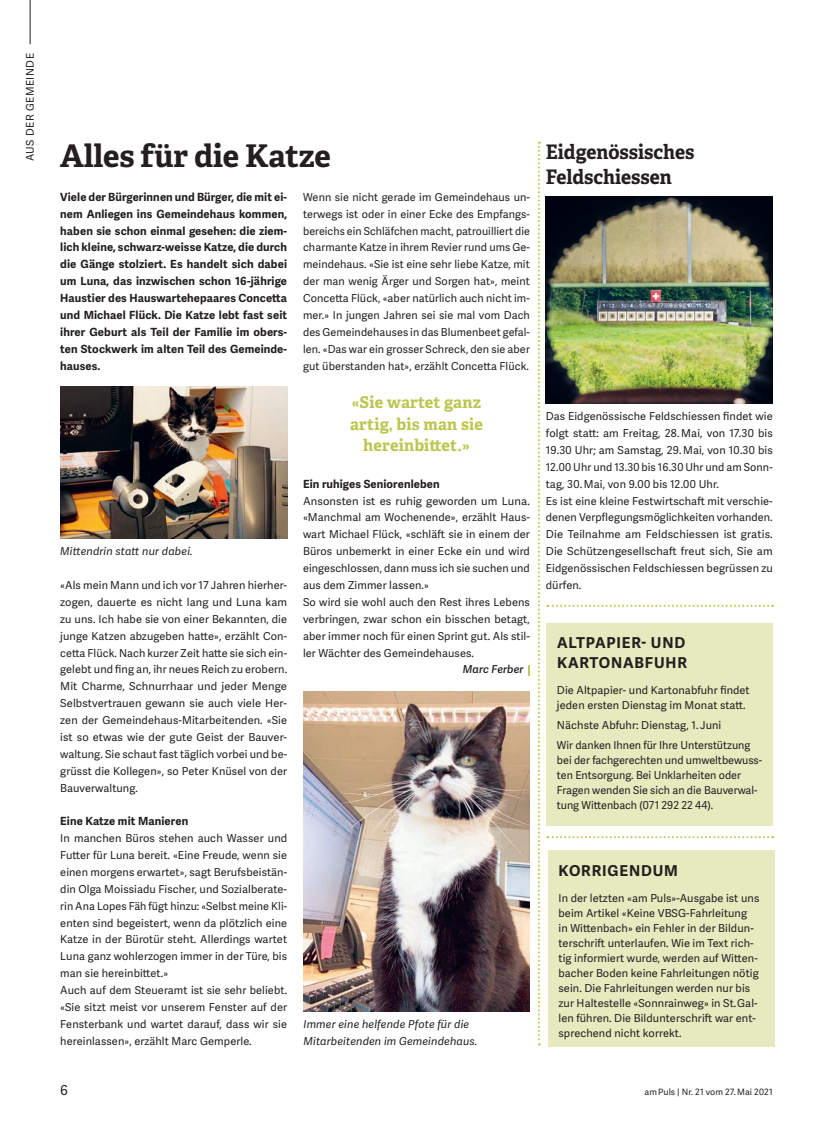
<style>
.page{position:relative;width:833px;height:1134px;background:#fff}
.page>*{position:absolute;margin:0;border:0;box-sizing:border-box;transform-origin:0 0}
.t1{font:700 31.25px "Adelle";letter-spacing:-.005em;color:#231f20}
.t2{font:700 20px/25px "Adelle";color:#231f20;scale:.96 1}
.t3{font:700 16.25px/21.2px "Adelle";letter-spacing:.01em;color:#bcc54e;text-align:center}
.t4{font:700 15px/20px "Adelle Sans";letter-spacing:.055em;color:#231f20}
.t5{font:13.75px "Adelle Sans";color:#231f20}
.t6{font:700 11.25px/16.9px "Adelle Sans";letter-spacing:.01em;color:#231f20;text-align:justify}
.t7{font:11px/16.9px "Adelle Sans";letter-spacing:.01em;color:#231f20}
.t8{font:italic 11px/16.9px "Adelle Sans";letter-spacing:.015em;color:#231f20}
.t9{font:italic 600 11px "Adelle Sans";letter-spacing:.005em;color:#231f20}
.t10{font:10.62px "Adelle Sans";letter-spacing:.05em;color:#231f20}
.t11{font:8.75px "Adelle Sans";letter-spacing:.01em;color:#231f20}
</style>
<div class="page">
<hr style="left:30px;top:0;width:1px;height:44px;background:#231f20">
<svg style="left:528px;top:665px;width:2px;height:11px"></svg>
<img style="left:60px;top:386px;width:227px;height:152px">
<img style="left:303px;top:691px;width:227px;height:321px">
<img style="left:546px;top:196px;width:226px;height:207px">
<div style="left:548px;top:850px;width:226px;height:197px;background:#e6eabe"></div>
<svg style="left:547px;top:605px;width:226px;height:2px"></svg>
<svg style="left:538px;top:142px;width:2px;height:903px"></svg>
<div style="left:546px;top:623px;width:227px;height:202px;background:#e6eabe"></div>
<svg style="left:547px;top:836px;width:226px;height:2px"></svg>
<p class="t10" style="left:24px;top:161px;width:110px;rotate:-90deg">AUS DER GEMEINDE</p>
<h1 class="t1" style="left:60px;top:136px;width:272px">Alles für die Katze</h1>
<p class="t6" style="left:60px;top:189px;width:228px">Viele der Bürgerinnen und Bürger, die mit ei&shy;nem Anliegen ins Gemeindehaus kommen, haben sie schon einmal gesehen: die ziem&shy;lich kleine, schwarz-weisse Katze, die durch die Gänge stolziert. Es handelt sich dabei um Luna, das inzwischen schon 16-jährige Haustier des Hauswartehepaares Concetta und Michael Flück. Die Katze lebt fast seit ihrer Geburt als Teil der Familie im obers&shy;ten Stockwerk im alten Teil des Gemeinde&shy;hauses.</p>
<p class="t7" style="left:303px;top:189px;width:228px;text-align:justify">Wenn sie nicht gerade im Gemeindehaus un&shy;terwegs ist oder in einer Ecke des Empfangs&shy;bereichs ein Schläfchen macht, patrouilliert die charmante Katze in ihrem Revier rund ums Ge&shy;meindehaus. «Sie ist eine sehr liebe Katze, mit der man wenig Ärger und Sorgen hat», meint Concetta Flück, «aber natürlich auch nicht im&shy;mer.» In jungen Jahren sei sie mal vom Dach des Gemeindehauses in das Blumenbeet gefal&shy;len. «Das war ein grosser Schreck, den sie aber gut überstanden hat», erzählt Concetta Flück.</p>
<p class="t8" style="left:60px;top:543px;width:134px">Mittendrin statt nur dabei.</p>
<p class="t7" style="left:60px;top:577px;width:228px;text-align:justify">«Als mein Mann und ich vor 17 Jahren hierher&shy;zogen, dauerte es nicht lang und Luna kam zu uns. Ich habe sie von einer Bekannten, die junge Katzen abzugeben hatte», erzählt Con&shy;cetta Flück. Nach kurzer Zeit hatte sie sich ein&shy;gelebt und fing an, ihr neues Reich zu erobern.<br>Mit Charme, Schnurrhaar und jeder Menge Selbstvertrauen gewann sie auch viele Her&shy;zen der Gemeindehaus-Mitarbeitenden. «Sie ist so etwas wie der gute Geist der Bauver&shy;waltung. Sie schaut fast täglich vorbei und be&shy;grüsst die Kollegen», so Peter Knüsel von der Bauverwaltung.</p>
<p class="t6" style="left:60px;top:813px;width:129px">Eine Katze mit Manieren</p>
<p class="t7" style="left:60px;top:830px;width:228px">In manchen Büros stehen auch Wasser und Futter für Luna bereit. «Eine Freude, wenn sie einen morgens erwartet», sagt Berufsbeistän&shy;din Olga Moissiadu Fischer, und Sozialberate&shy;rin Ana Lopes Fäh fügt hinzu: «Selbst meine Kli&shy;enten sind begeistert, wenn da plötzlich eine Katze in der Bürotür steht. Allerdings wartet Luna ganz wohlerzogen immer in der Türe, bis man sie hereinbittet.»<br>Auch auf dem Steueramt ist sie sehr beliebt. «Sie sitzt meist vor unserem Fenster auf der Fensterbank und wartet darauf, dass wir sie hereinlassen», erzählt Marc Gemperle.</p>
<h3 class="t3" style="left:350px;top:392px;width:134px">«Sie wartet ganz artig, bis man sie hereinbittet.»</h3>
<p class="t6" style="left:303px;top:475px;width:138px">Ein ruhiges Seniorenleben</p>
<p class="t7" style="left:303px;top:493px;width:228px">Ansonsten ist es ruhig geworden um Luna. «Manchmal am Wochenende», erzählt Haus&shy;wart Michael Flück, «schläft sie in einem der Büros unbemerkt in einer Ecke ein und wird eingeschlossen, dann muss ich sie suchen und aus dem Zimmer lassen.»<br>So wird sie wohl auch den Rest ihres Lebens verbringen, zwar schon ein bisschen betagt, aber immer noch für einen Sprint gut. Als stil&shy;ler Wächter des Gemeindehauses.</p>
<p class="t9" style="left:463px;top:663px;width:62px">Marc Ferber</p>
<p class="t8" style="left:303px;top:1016px;width:175px">Immer eine helfende Pfote für die<br>Mitarbeitenden im Gemeindehaus.</p>
<h2 class="t2" style="left:546px;top:139px;width:156px">Eidgenössisches<br>Feldschiessen</h2>
<p class="t7" style="left:546px;top:408px;width:228px">Das Eidgenössische Feldschiessen findet wie folgt statt: am Freitag, 28. Mai, von 17.30 bis 19.30 Uhr; am Samstag, 29. Mai, von 10.30 bis 12.00 Uhr und 13.30 bis 16.30 Uhr und am Sonn&shy;tag, 30. Mai, von 9.00 bis 12.00 Uhr.<br>Es ist eine kleine Festwirtschaft mit verschie&shy;denen Verpflegungsmöglichkeiten vorhanden.<br>Die Teilnahme am Feldschiessen ist gratis.<br>Die Schützengesellschaft freut sich, Sie am Eidgenössischen Feldschiessen begrüssen zu dürfen.</p>
<h3 class="t4" style="left:557px;top:633px;width:131px">ALTPAPIER- UND<br>KARTONABFUHR</h3>
<p class="t7" style="left:557px;top:683px;width:194px;line-height:15px">Die Altpapier- und Kartonabfuhr findet jeden ersten Dienstag im Monat statt.</p>
<p class="t7" style="left:557px;top:715px;width:195px;line-height:20.4px">Nächste Abfuhr: Dienstag, 1. Juni<br>Wir danken Ihnen für Ihre Unterstützung</p>
<p class="t7" style="left:557px;top:753px;width:207px;line-height:15px">bei der fachgerechten und umweltbewuss&shy;ten Entsorgung. Bei Unklarheiten oder Fragen wenden Sie sich an die Bauverwal&shy;tung Wittenbach (071 292 22 44).</p>
<h3 class="t4" style="left:558px;top:861px;width:121px">KORRIGENDUM</h3>
<p class="t7" style="left:558px;top:890px;width:202px;line-height:15px">In der letzten «am Puls»-Ausgabe ist uns beim Artikel «Keine VBSG-Fahrleitung<br>in Wittenbach» ein Fehler in der Bildun&shy;terschrift unterlaufen. Wie im Text rich&shy;tig informiert wurde, werden auf Witten&shy;bacher Boden keine Fahrleitungen nötig sein. Die Fahrleitungen werden nur bis zur Haltestelle «Sonnrainweg» in St.Gal&shy;len führen. Die Bildunterschrift war ent&shy;sprechend nicht korrekt.</p>
<p class="t5" style="left:60px;top:1082px;width:9px">6</p>
<p class="t11" style="left:644px;top:1087px;width:130px">am Puls | Nr. 21 vom 27. Mai 2021</p>
</div>
